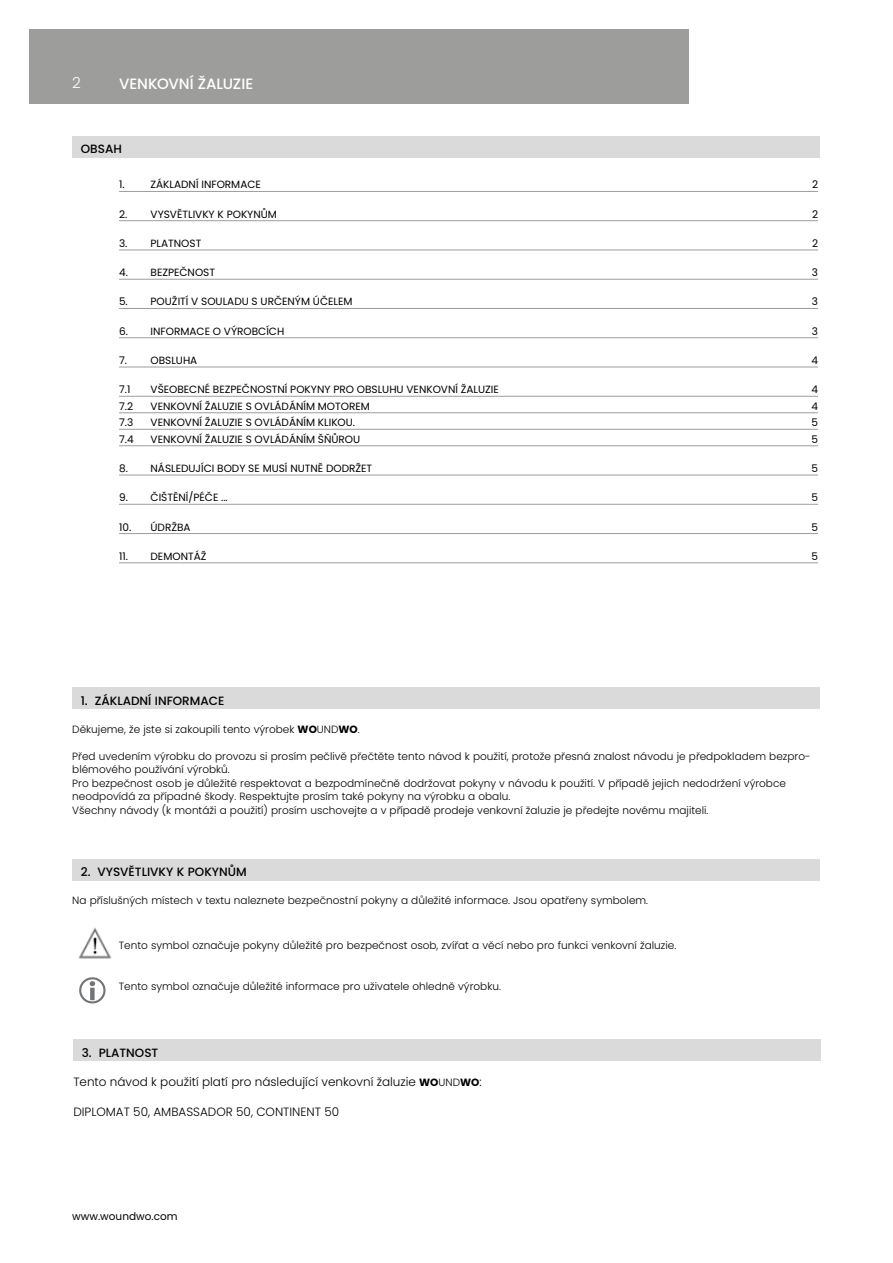
<style>
.page{position:relative;width:893px;height:1263px;background:#fff}
.page>*{position:absolute;margin:0;border:0;box-sizing:border-box;transform-origin:0 0}
.t1{font:300 15.15px "Poppins";color:#fff}
.t2{font:500 15px "Poppins";letter-spacing:-.005em;color:#fff}
.t3{font:300 12px "Poppins";color:#000}
.t4{font:500 12px "Poppins";color:#000}
.t5{font:300 10.5px/13.5px "Poppins";color:#000}
.t6{font:10.5px "Poppins";color:#000}
.s1{font-weight:700}
.s2{font-weight:700;font-size:10.5px}
.s3{font-size:10.5px}
</style>
<div class="page">
<div style="left:30px;top:30px;width:659px;height:74px;background:#9d9d9c"></div>
<img style="left:78px;top:927px;width:34px;height:32px">
<div style="left:72px;top:136px;width:748px;height:21px;background:#dadada"></div>
<div style="left:72px;top:688px;width:748px;height:21px;background:#dadada"></div>
<div style="left:72px;top:859px;width:748px;height:22px;background:#dadada"></div>
<div style="left:73px;top:1040px;width:748px;height:21px;background:#dadada"></div>
<svg style="left:79px;top:977px;width:27px;height:26px"></svg>
<hr style="left:119px;top:191px;width:699px;height:1px;background:#9d9d9c">
<hr style="left:119px;top:220px;width:699px;height:1px;background:#9d9d9c">
<hr style="left:119px;top:250px;width:699px;height:1px;background:#9d9d9c">
<hr style="left:119px;top:279px;width:699px;height:1px;background:#9d9d9c">
<hr style="left:119px;top:308px;width:699px;height:1px;background:#9d9d9c">
<hr style="left:119px;top:337px;width:699px;height:1px;background:#9d9d9c">
<hr style="left:119px;top:367px;width:699px;height:1px;background:#9d9d9c">
<hr style="left:119px;top:396px;width:699px;height:1px;background:#9d9d9c">
<hr style="left:119px;top:412px;width:699px;height:1px;background:#9d9d9c">
<hr style="left:119px;top:429px;width:699px;height:1px;background:#9d9d9c">
<hr style="left:119px;top:445px;width:699px;height:1px;background:#9d9d9c">
<hr style="left:119px;top:475px;width:699px;height:1px;background:#9d9d9c">
<hr style="left:119px;top:504px;width:699px;height:1px;background:#9d9d9c">
<hr style="left:119px;top:533px;width:699px;height:1px;background:#9d9d9c">
<hr style="left:119px;top:562px;width:699px;height:1px;background:#9d9d9c">
<h1 class="t1" style="left:72px;top:74px;width:10px">2</h1>
<h2 class="t2" style="left:119px;top:75px;width:136px">VENKOVNÍ ŽALUZIE</h2>
<p class="t4" style="left:81px;top:142px;width:43px">OBSAH</p>
<p class="t6" style="left:119px;top:179px;width:7px">1.</p>
<p class="t6" style="left:151px;top:179px;width:112px">ZÁKLADNÍ INFORMACE</p>
<p class="t6" style="left:812px;top:179px;width:8px">2</p>
<p class="t6" style="left:119px;top:208px;width:159px">2. VYSVĚTLIVKY K POKYNŮM</p>
<p class="t6" style="left:812px;top:208px;width:8px">2</p>
<p class="t6" style="left:119px;top:237px;width:84px">3. PLATNOST</p>
<p class="t6" style="left:812px;top:237px;width:8px">2</p>
<p class="t6" style="left:119px;top:266px;width:98px">4. BEZPEČNOST</p>
<p class="t6" style="left:812px;top:266px;width:8px">3</p>
<p class="t6" style="left:119px;top:296px;width:235px">5. POUŽITÍ V SOULADU S URČENÝM ÚČELEM</p>
<p class="t6" style="left:812px;top:296px;width:8px">3</p>
<p class="t6" style="left:119px;top:325px;width:167px">6. INFORMACE O VÝROBCÍCH</p>
<p class="t6" style="left:812px;top:325px;width:8px">3</p>
<p class="t6" style="left:119px;top:354px;width:80px">7. OBSLUHA</p>
<p class="t6" style="left:811px;top:354px;width:8px">4</p>
<p class="t6" style="left:119px;top:383px;width:13px">7.1</p>
<p class="t6" style="left:151px;top:383px;width:350px">VŠEOBECNÉ BEZPEČNOSTNÍ POKYNY PRO OBSLUHU VENKOVNÍ ŽALUZIE</p>
<p class="t6" style="left:811px;top:383px;width:8px">4</p>
<p class="t6" style="left:119px;top:400px;width:15px">7.2</p>
<p class="t6" style="left:151px;top:400px;width:221px">VENKOVNÍ ŽALUZIE S OVLÁDÁNÍM MOTOREM</p>
<p class="t6" style="left:811px;top:400px;width:8px">4</p>
<p class="t6" style="left:119px;top:416px;width:16px">7.3</p>
<p class="t6" style="left:151px;top:416px;width:206px">VENKOVNÍ ŽALUZIE S OVLÁDÁNÍM KLIKOU.</p>
<p class="t6" style="left:811px;top:416px;width:8px">5</p>
<p class="t6" style="left:119px;top:433px;width:16px">7.4</p>
<p class="t6" style="left:151px;top:433px;width:211px">VENKOVNÍ ŽALUZIE S OVLÁDÁNÍM ŠŇŮROU</p>
<p class="t6" style="left:811px;top:433px;width:8px">5</p>
<p class="t6" style="left:119px;top:462px;width:255px">8. NÁSLEDUJÍCI BODY SE MUSÍ NUTNĚ DODRŽET</p>
<p class="t6" style="left:811px;top:462px;width:8px">5</p>
<p class="t6" style="left:119px;top:491px;width:110px">9. ČIŠTĚNÍ/PÉČE ...</p>
<p class="t6" style="left:811px;top:491px;width:8px">5</p>
<p class="t6" style="left:119px;top:521px;width:73px">10. ÚDRŽBA</p>
<p class="t6" style="left:811px;top:521px;width:8px">5</p>
<p class="t6" style="left:119px;top:550px;width:89px">11. DEMONTÁŽ</p>
<p class="t6" style="left:811px;top:550px;width:8px">5</p>
<p class="t4" style="left:81px;top:694px;width:145px">1. ZÁKLADNÍ INFORMACE</p>
<p class="t5" style="left:72px;top:722px;width:289px">Děkujeme, že jste si zakoupili tento výrobek <span class="s1">WO</span>UND<span class="s1">WO</span>.</p>
<p class="t5" style="left:72px;top:749px;width:740px">Před uvedením výrobku do provozu si prosím pečlivě přečtěte tento návod k použití, protože přesná znalost návodu je předpokladem bezpro&shy;blémového používání výrobků.<br>Pro bezpečnost osob je důležité respektovat a bezpodmínečně dodržovat pokyny v návodu k použití. V případě jejich nedodržení výrobce neodpovídá za případné škody. Respektujte prosím také pokyny na výrobku a obalu.<br>Všechny návody (k montáži a použití) prosím uschovejte a v případě prodeje venkovní žaluzie je předejte novému majiteli.</p>
<p class="t4" style="left:81px;top:865px;width:167px">2. VYSVĚTLIVKY K POKYNŮM</p>
<p class="t5" style="left:72px;top:894px;width:577px">Na příslušných místech v textu naleznete bezpečnostní pokyny a důležité informace. Jsou opatřeny symbolem.</p>
<p class="t5" style="left:119px;top:939px;width:559px">Tento symbol označuje pokyny důležité pro bezpečnost osob, zvířat a věcí nebo pro funkci venkovní žaluzie.</p>
<p class="t5" style="left:119px;top:979px;width:384px">Tento symbol označuje důležité informace pro uživatele ohledně výrobku.</p>
<p class="t4" style="left:82px;top:1045px;width:78px">3. PLATNOST</p>
<p class="t3" style="left:73px;top:1075px;width:410px">Tento návod k použití platí pro následující venkovní žaluzie <span class="s2">WO</span><span class="s3">UND</span><span class="s2">WO</span>:</p>
<p class="t3" style="left:73px;top:1105px;width:267px">DIPLOMAT 50, AMBASSADOR 50, CONTINENT 50</p>
<p class="t6" style="left:72px;top:1211px;width:107px">www.woundwo.com</p>
</div>
